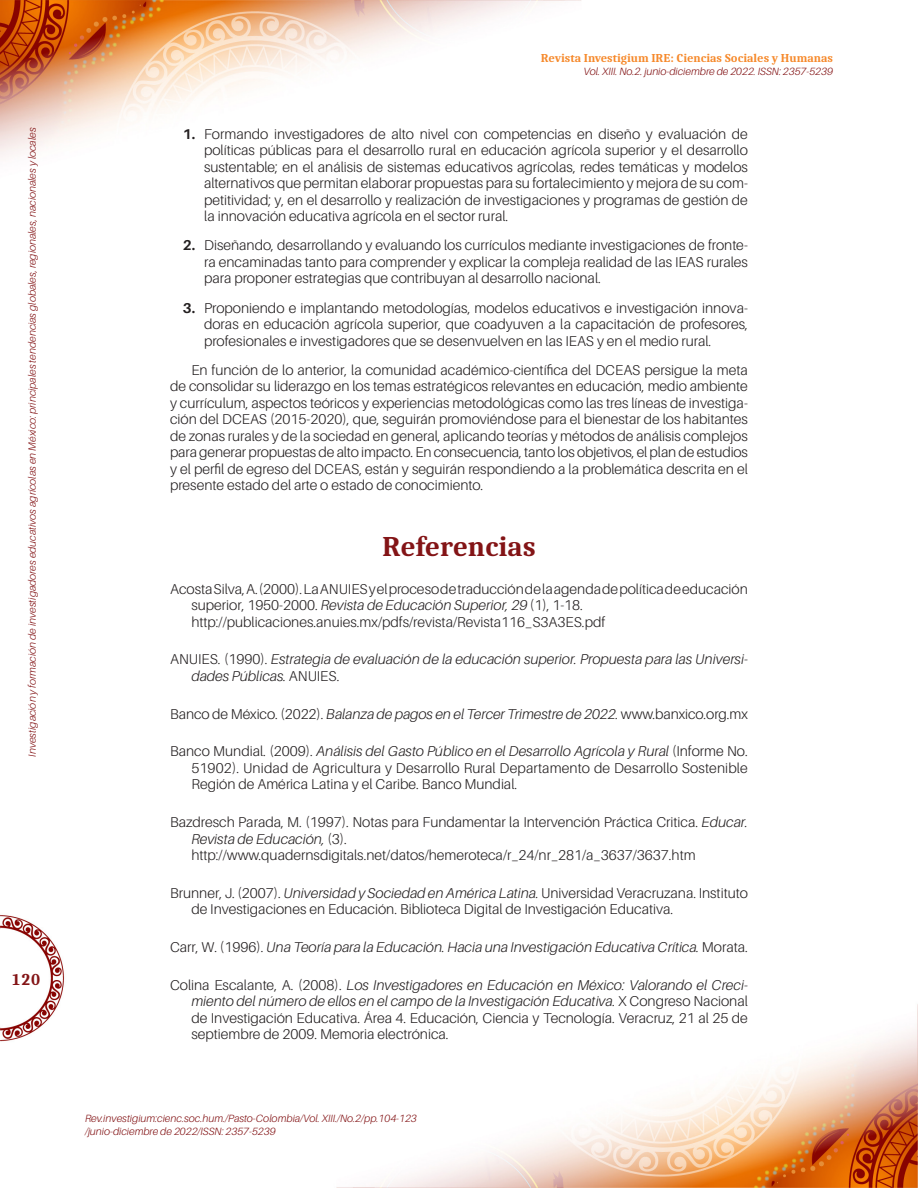
<style>
.page{position:relative;width:918px;height:1188px;background:#fff}
.page>*{position:absolute;margin:0;border:0;box-sizing:border-box;transform-origin:0 0}
.Título_1{font:700 28.5px "Caladea";color:#831416}
.t1{font:700 16.5px "Caladea";color:#831416}
.Texto_Base_Sangría{font:300 14.25px/16.5px "Aileron";color:#231f20;text-align:justify}
.Referencias{font:300 14.25px/16.5px "Aileron";color:#231f20}
.Referencias-2{font:italic 300 14.25px/16.5px "Aileron";color:#231f20}
.t2{font:700 12px "Caladea";color:#f6892b}
.t3{font:italic 300 10.5px/12.6px "Aileron";color:#831416}
.s1{font-weight:700}
.s2{font-style:italic}
.s3{font-style:normal}
</style>
<div class="page">
<img style="left:0;top:0;width:918px;height:1188px">
<p class="t3" style="left:26px;top:757px;width:631px;rotate:-90deg">Investigación y formación de investigadores educativos agrícolas en México: principales tendencias globales, regionales, nacionales y locales</p>
<p class="t1" style="left:11px;top:970px;width:31px">120</p>
<p class="t2" style="left:541px;top:51px;width:294px">Revista Investigium IRE: Ciencias Sociales y Humanas</p>
<p class="t3" style="left:584px;top:65px;width:251px">Vol. XIII. No.2. junio-diciembre de 2022. ISSN: 2357-5239</p>
<p class="Texto_Base_Sangría" style="left:204px;top:125px;width:545px;text-indent:-21px"><span class="s1">1.</span> Formando investigadores de alto nivel con competencias en diseño y evaluación de políticas públicas para el desarrollo rural en educación agrícola superior y el desarrollo sustentable; en el análisis de sistemas educativos agrícolas, redes temáticas y modelos alternativos que permitan elaborar propuestas para su fortalecimiento y mejora de su com&shy;petitividad; y, en el desarrollo y realización de investigaciones y programas de gestión de la innovación educativa agrícola en el sector rural.</p>
<p class="Texto_Base_Sangría" style="left:204px;top:237px;width:545px;text-indent:-21px"><span class="s1">2.</span> Diseñando, desarrollando y evaluando los currículos mediante investigaciones de fronte&shy;ra encaminadas tanto para comprender y explicar la compleja realidad de las IEAS rurales para proponer estrategias que contribuyan al desarrollo nacional.</p>
<p class="Texto_Base_Sangría" style="left:204px;top:300px;width:545px;text-indent:-21px"><span class="s1">3.</span> Proponiendo e implantando metodologías, modelos educativos e investigación innova&shy;doras en educación agrícola superior, que coadyuven a la capacitación de profesores, profesionales e investigadores que se desenvuelven en las IEAS y en el medio rural.</p>
<p class="Texto_Base_Sangría" style="left:170px;top:362px;width:579px;text-indent:21px">En función de lo anterior, la comunidad académico-científica del DCEAS persigue la meta de consolidar su liderazgo en los temas estratégicos relevantes en educación, medio ambiente y currículum, aspectos teóricos y experiencias metodológicas como las tres líneas de investiga&shy;ción del DCEAS (2015-2020), que, seguirán promoviéndose para el bienestar de los habitantes de zonas rurales y de la sociedad en general, aplicando teorías y métodos de análisis complejos para generar propuestas de alto impacto. En consecuencia, tanto los objetivos, el plan de estudios y el perfil de egreso del DCEAS, están y seguirán respondiendo a la problemática descrita en el presente estado del arte o estado de conocimiento.</p>
<p class="Título_1" style="left:382px;top:529px;width:155px">Referencias</p>
<p class="Referencias" style="left:191px;top:581px;width:558px;text-indent:-21px">Acosta Silva, A. (2000). La ANUIES y el proceso de traducción de la agenda de política de educación superior, 1950-2000. <span class="s2">Revista de Educación Superior, 29</span> (1), 1-18. http://publicaciones.anuies.mx/pdfs/revista/Revista116_S3A3ES.pdf</p>
<p class="Referencias-2" style="left:191px;top:651px;width:558px;text-indent:-21px"><span class="s3">ANUIES. (1990).</span> Estrategia de evaluación de la educación superior. Propuesta para las Universi&shy;dades Públicas. <span class="s3">ANUIES.</span></p>
<p class="Referencias-2" style="left:170px;top:706px;width:579px"><span class="s3">Banco de México. (2022).</span> Balanza de pagos en el Tercer Trimestre de 2022. <span class="s3">www.banxico.org.mx</span></p>
<p class="Referencias" style="left:191px;top:743px;width:558px;text-align:justify;text-indent:-21px">Banco Mundial. (2009). <span class="s2">Análisis del Gasto Público en el Desarrollo Agrícola y Rural</span> (Informe No.<br>51902). Unidad de Agricultura y Desarrollo Rural Departamento de Desarrollo Sostenible Región de América Latina y el Caribe. Banco Mundial.</p>
<p class="Referencias" style="left:191px;top:814px;width:558px;text-indent:-21px">Bazdresch Parada, M. (1997). Notas para Fundamentar la Intervención Práctica Critica. <span class="s2">Educar.<br>Revista de Educación,</span> (3). http://www.quadernsdigitals.net/datos/hemeroteca/r_24/nr_281/a_3637/3637.htm</p>
<p class="Referencias" style="left:191px;top:885px;width:558px;text-indent:-21px">Brunner, J. (2007). <span class="s2">Universidad y Sociedad en América Latina.</span> Universidad Veracruzana. Instituto de Investigaciones en Educación. Biblioteca Digital de Investigación Educativa.</p>
<p class="Referencias-2" style="left:170px;top:939px;width:579px"><span class="s3">Carr, W. (1996).</span> Una Teoría para la Educación. Hacia una Investigación Educativa Crítica. <span class="s3">Morata.</span></p>
<p class="Referencias" style="left:191px;top:977px;width:558px;text-align:justify;text-indent:-21px">Colina Escalante, A. (2008). <span class="s2">Los Investigadores en Educación en México: Valorando el Creci&shy;miento del número de ellos en el campo de la Investigación Educativa.</span> X Congreso Nacional de Investigación Educativa. Área 4. Educación, Ciencia y Tecnología. Veracruz, 21 al 25 de septiembre de 2009. Memoria electrónica.</p>
<p class="t3" style="left:85px;top:1112px;width:333px">Rev.investigium:cienc.soc.hum./Pasto-Colombia/Vol. XIII./No.2/pp.104-123 /junio-diciembre de 2022/ISSN: 2357-5239</p>
</div>
